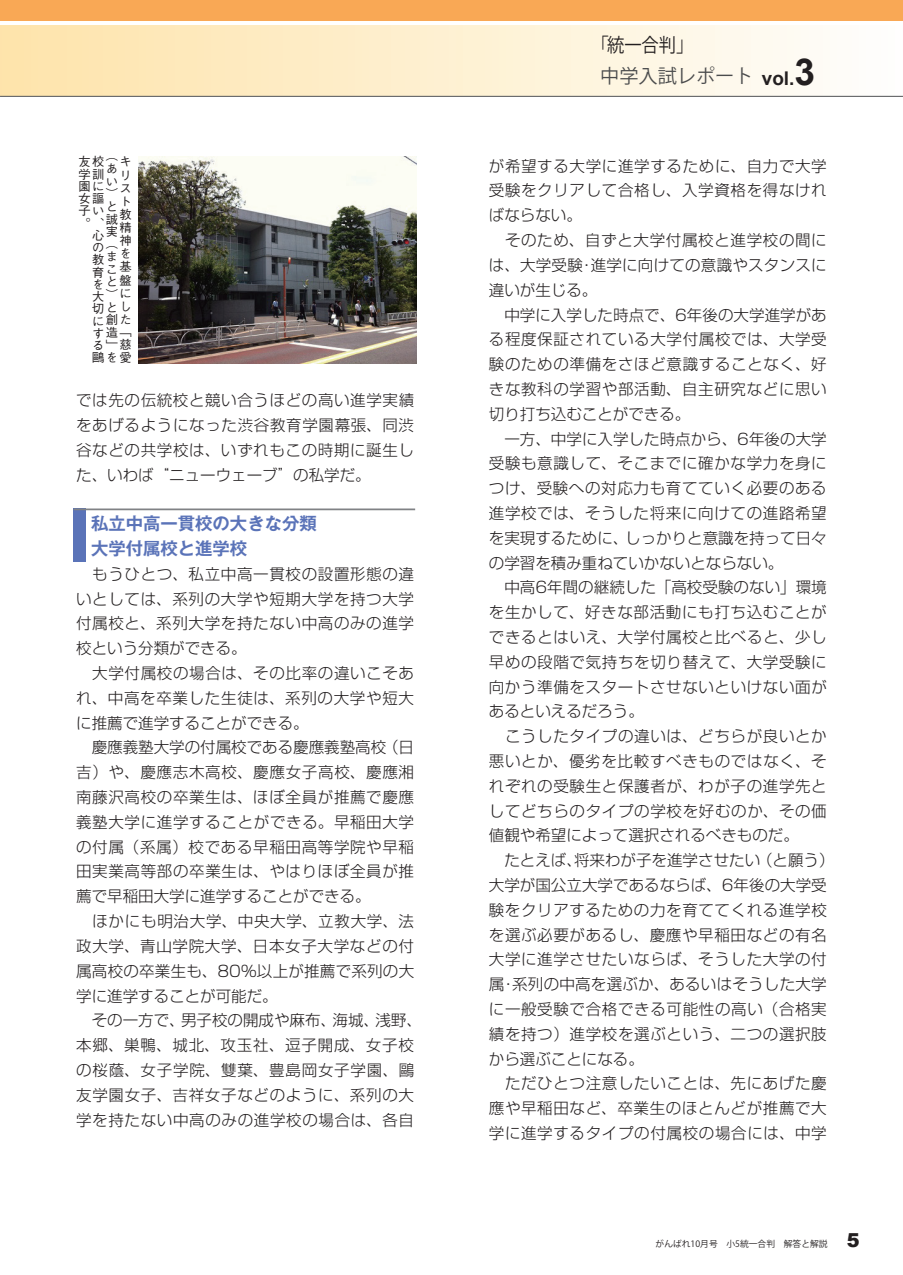
<style>
.page{position:relative;width:903px;height:1275px;background:#fff}
.page>*{position:absolute;margin:0;border:0;box-sizing:border-box;transform-origin:0 0}
.t1{font:19.25px "Shin Go Pr 5 De Bold 83 pv RKSJ H";color:#4b4c4d}
.t2{font:19.25px "Gothic MB101 Pr 5 Bold 83 pv RKSJ H";color:#231f20;scale:.9 1}
.t3{font:700 17.32px/24.8px "Gothic MB101 Pro De";color:#5a73b8}
.t4{font:300 15.58px/24.8px "Shin Go Pro";letter-spacing:.04em;color:#231f20}
.t5{font:500 12.25px/12.6px "Gothic BBB Pro";color:#231f20}
.t6{font:8.75px "Koz Go Pr 6 N";color:#231f20}
.s1{font-family:"Gothic MB101 Pr 5 Light 83 pv RKSJ H"}
.s2{font-family:"Arial";font-weight:700;font-size:37.1px;color:#231f20}
.s3{font-size:9.62px}
.s4{font-family:"Arial";font-weight:900;font-size:19.25px}
</style>
<div class="page">
<div style="left:0;top:25px;width:903px;height:70px;background:linear-gradient(to right,#fee3aa,#fefefc)"></div>
<div style="left:0;top:0;width:903px;height:21px;background:#f9a855"></div>
<hr style="left:0;top:96px;width:903px;height:1px;background:#57585a">
<div style="left:74px;top:508px;width:12px;height:54px;background:#5a73b8"></div>
<hr style="left:74px;top:508px;width:341px;height:2px;background:#808285">
<img style="left:139px;top:157px;width:277px;height:207px">
<p class="t5" style="left:79px;top:154px;width:27px;text-align:right">友校学訓園に女謳子い。、心の教育<br>を<br>大切</p>
<p class="t5" style="left:92px;top:312px;width:40px">に創たす造<br>る」慈鷗を愛</p>
<p class="t5" style="left:120px;top:154px;width:14px;line-height:13.1px">キリスト教精神を基盤に</p>
<p class="t5" style="left:120px;top:324px;width:13px">「</p>
<p class="t5" style="left:106px;top:148px;width:26px">（あい）と誠実（ま<br>こ<br>と）とし</p>
<p class="t4" style="left:76px;top:386px;width:339px;text-align:justify">では先の伝統校と競い合うほどの高い進学実績をあげるようになった渋谷教育学園幕張、同渋谷などの共学校は、いずれもこの時期に誕生した、いわば“ニューウェーブ”の私学だ。</p>
<p class="t3" style="left:91px;top:509px;width:227px">私立中高一貫校の大きな分類大学付属校と進学校</p>
<p class="t4" style="left:76px;top:560px;width:347px">　もうひとつ、私立中高一貫校の設置形態の違いとしては、系列の大学や短期大学を持つ大学付属校と、系列大学を持たない中高のみの進学校という分類ができる。<br>　大学付属校の場合は、その比率の違いこそあれ、中高を卒業した生徒は、系列の大学や短大に推薦で進学することができる。<br>　慶應義塾大学の付属校である慶應義塾高校（日吉）や、慶應志木高校、慶應女子高校、慶應湘南藤沢高校の卒業生は、ほぼ全員が推薦で慶應義塾大学に進学することができる。早稲田大学の付属（系属）校である早稲田高等学院や早稲田実業高等部の卒業生は、やはりほぼ全員が推薦で早稲田大学に進学することができる。<br>　ほかにも明治大学、中央大学、立教大学、法政大学、青山学院大学、日本女子大学などの付属高校の卒業生も、80％以上が推薦で系列の大学に進学することが可能だ。<br>　その一方で、男子校の開成や麻布、海城、浅野、本郷、巣鴨、城北、攻玉社、逗子開成、女子校の桜蔭、女子学院、雙葉、豊島岡女子学園、鷗友学園女子、吉祥女子などのように、系列の大学を持たない中高のみの進学校の場合は、各自</p>
<p class="t2" style="left:591px;top:34px;width:115px"><span class="s1">「</span>統一合判<span class="s1">」</span></p>
<p class="t1" style="left:600px;top:65px;width:216px">中学入試レポート <sub>vol.</sub><span class="s2">3</span></p>
<p class="t4" style="left:489px;top:151px;width:347px">が希望する大学に進学するために、自力で大学受験をクリアして合格し、入学資格を得なければならない。<br>　そのため、自ずと大学付属校と進学校の間には、大学受験･進学に向けての意識やスタンスに違いが生じる。<br>　中学に入学した時点で、6年後の大学進学がある程度保証されている大学付属校では、大学受験のための準備をさほど意識することなく、好きな教科の学習や部活動、自主研究などに思い切り打ち込むことができる。<br>　一方、中学に入学した時点から、6年後の大学受験も意識して、そこまでに確かな学力を身につけ、受験への対応力も育てていく必要のある進学校では、そうした将来に向けての進路希望を実現するために、しっかりと意識を持って日々の学習を積み重ねていかないとならない。<br>　中高6年間の継続した「高校受験のない」環境を生かして、好きな部活動にも打ち込むことができるとはいえ、大学付属校と比べると、少し早めの段階で気持ちを切り替えて、大学受験に向かう準備をスタートさせないといけない面があるといえるだろう。<br>　こうしたタイプの違いは、どちらが良いとか悪いとか、優劣を比較すべきものではなく、それぞれの受験生と保護者が、わが子の進学先としてどちらのタイプの学校を好むのか、その価値観や希望によって選択されるべきものだ。<br>　たとえば、将来わが子を進学させたい（と願う）大学が国公立大学であるならば、6年後の大学受験をクリアするための力を育ててくれる進学校を選ぶ必要があるし、慶應や早稲田などの有名大学に進学させたいならば、そうした大学の付属･系列の中高を選ぶか、あるいはそうした大学に一般受験で合格できる可能性の高い（合格実績を持つ）進学校を選ぶという、二つの選択肢から選ぶことになる。<br>　ただひとつ注意したいことは、先にあげた慶應や早稲田など、卒業生のほとんどが推薦で大学に進学するタイプの付属校の場合には、中学</p>
<p class="t6" style="left:655px;top:1238px;width:206px">がんばれ10月号　小5統一合判　解答と解説<span class="s3">　　</span><span class="s4">5</span></p>
</div>
